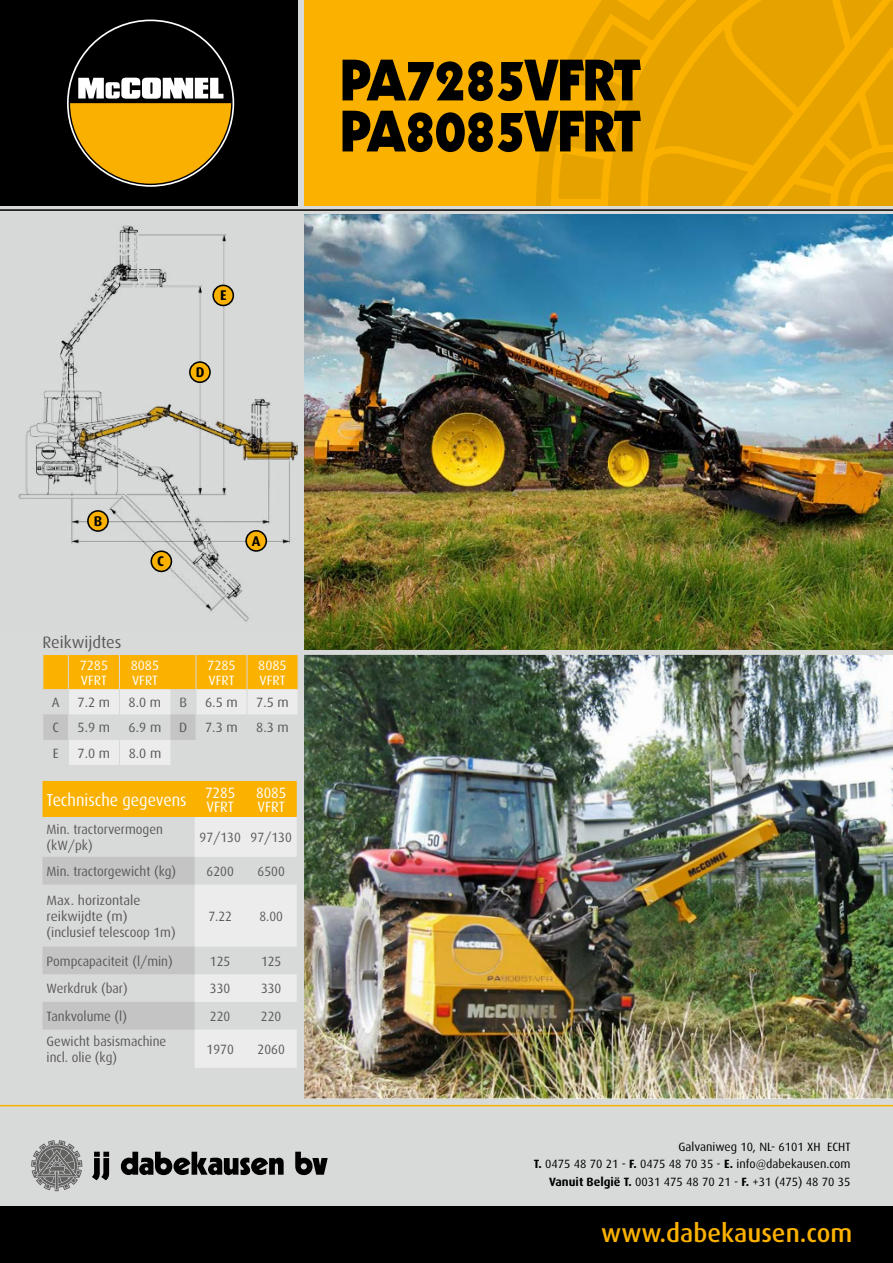
<style>
.page{position:relative;width:893px;height:1263px;background:#d8d9d9}
.page>*{position:absolute;margin:0;border:0;box-sizing:border-box;transform-origin:0 0}
.t1{font:57px/51px "Geometric 231 BT Heavy C";letter-spacing:-.04em;color:#000}
.t2{font:500 25.5px "Dax";color:#fab100}
.t3{font:17.25px "Dax";color:#fff;scale:.92 1}
.t4{font:16.5px "Dax";color:#5a5a59}
.t5{font:15px/14.2px "Dax";color:#fff;scale:.95 1}
.t6{font:700 14.1px "Dax";color:#000}
.t7{font:13.5px/16.2px "Dax";color:#5a5a59;scale:.95 1}
.t8{font:13.5px/16.2px "Dax";color:#5a5a59}
.t9{font:13.5px/15px "Dax";color:#fff}
.t10{font:12px/17.2px "Dax";color:#000;text-align:right}
.s1{font-weight:700}
</style>
<div class="page">
<img style="left:304px;top:214px;width:589px;height:435px">
<div style="left:304px;top:0;width:589px;height:206px;background:#fab100"></div>
<svg style="left:536px;top:128px;width:22px;height:78px;fill:#e6a300"></svg>
<svg style="left:558px;top:0;width:55px;height:206px"></svg>
<svg style="left:613px;top:0;width:280px;height:206px;fill:#e6a300"></svg>
<svg style="left:43px;top:654px;width:255px;height:111px"></svg>
<img style="left:18px;top:214px;width:321px;height:416px">
<div style="left:213px;top:285px;width:20px;height:20px;background:#fab100;border-radius:50%"></div>
<div style="left:212px;top:285px;width:22px;height:21px;border:2px solid #000;border-radius:50%"></div>
<div style="left:190px;top:362px;width:20px;height:20px;background:#fab100;border-radius:50%"></div>
<div style="left:189px;top:361px;width:22px;height:22px;border:2px solid #000;border-radius:50%"></div>
<div style="left:88px;top:511px;width:20px;height:20px;background:#fab100;border-radius:50%"></div>
<div style="left:87px;top:510px;width:22px;height:22px;border:2px solid #000;border-radius:50%"></div>
<div style="left:246px;top:531px;width:20px;height:20px;background:#fab100;border-radius:50%"></div>
<div style="left:245px;top:530px;width:22px;height:22px;border:2px solid #000;border-radius:50%"></div>
<div style="left:151px;top:551px;width:20px;height:20px;background:#fab100;border-radius:50%"></div>
<div style="left:150px;top:550px;width:22px;height:22px;border:2px solid #000;border-radius:50%"></div>
<hr style="left:0;top:209px;width:893px;height:2px;background:#000">
<img style="left:304px;top:655px;width:589px;height:443px">
<svg style="left:43px;top:781px;width:254px;height:287px"></svg>
<div style="left:0;top:0;width:298px;height:206px;background:#000"></div>
<hr style="left:0;top:1105px;width:893px;height:1px;background:#fab100">
<svg style="left:67px;top:20px;width:167px;height:167px"></svg>
<div style="left:0;top:1207px;width:893px;height:56px;background:#000"></div>
<svg style="left:92px;top:1152px;width:236px;height:28px"></svg>
<svg style="left:31px;top:1140px;width:51px;height:51px"></svg>
<p class="t6" style="left:220px;top:287px;width:8px">E</p>
<p class="t6" style="left:196px;top:364px;width:10px">D</p>
<h1 class="t1" style="left:339px;top:54px;width:303px">PA7285VFRT<br>PA8085VFRT</h1>
<p class="t6" style="left:94px;top:513px;width:10px">B</p>
<p class="t6" style="left:157px;top:553px;width:8px">C</p>
<p class="t6" style="left:252px;top:533px;width:10px">A</p>
<p class="t4" style="left:43px;top:633px;width:80px">Reikwijdtes</p>
<p class="t9" style="left:80px;top:658px;width:30px">7285<br>VFRT</p>
<p class="t9" style="left:131px;top:658px;width:30px">8085<br>VFRT</p>
<p class="t9" style="left:207px;top:658px;width:30px">7285<br>VFRT</p>
<p class="t9" style="left:258px;top:658px;width:30px">8085<br>VFRT</p>
<p class="t8" style="left:52px;top:694px;width:9px">A</p>
<p class="t8" style="left:78px;top:694px;width:34px">7.2 m</p>
<p class="t8" style="left:129px;top:694px;width:34px">8.0 m</p>
<p class="t8" style="left:179px;top:694px;width:9px">B</p>
<p class="t8" style="left:205px;top:694px;width:34px">6.5 m</p>
<p class="t8" style="left:256px;top:694px;width:34px">7.5 m</p>
<p class="t8" style="left:52px;top:720px;width:8px">C</p>
<p class="t8" style="left:78px;top:720px;width:34px">5.9 m</p>
<p class="t8" style="left:129px;top:720px;width:34px">6.9 m</p>
<p class="t8" style="left:179px;top:720px;width:10px">D</p>
<p class="t8" style="left:205px;top:720px;width:34px">7.3 m</p>
<p class="t8" style="left:256px;top:720px;width:34px">8.3 m</p>
<p class="t8" style="left:53px;top:745px;width:7px">E</p>
<p class="t8" style="left:78px;top:745px;width:34px">7.0 m</p>
<p class="t8" style="left:129px;top:745px;width:34px">8.0 m</p>
<p class="t3" style="left:47px;top:790px;width:154px">Technische gegevens</p>
<p class="t5" style="left:205px;top:785px;width:33px">7285<br>VFRT</p>
<p class="t5" style="left:256px;top:785px;width:33px">8085<br>VFRT</p>
<p class="t7" style="left:47px;top:821px;width:124px">Min. tractorvermogen (kW/pk)</p>
<p class="t7" style="left:200px;top:829px;width:99px">97/130 97/130</p>
<p class="t7" style="left:47px;top:863px;width:138px">Min. tractorgewicht (kg)</p>
<p class="t7" style="left:207px;top:863px;width:30px">6200</p>
<p class="t7" style="left:258px;top:863px;width:30px">6500</p>
<p class="t8" style="left:47px;top:892px;width:131px">Max. horizontale reikwijdte (m) (inclusief telescoop 1m)</p>
<p class="t7" style="left:208px;top:908px;width:26px">7.22</p>
<p class="t7" style="left:259px;top:908px;width:26px">8.00</p>
<p class="t7" style="left:47px;top:953px;width:134px">Pompcapaciteit (l/min)</p>
<p class="t7" style="left:210px;top:953px;width:23px">125</p>
<p class="t7" style="left:261px;top:953px;width:23px">125</p>
<p class="t7" style="left:47px;top:981px;width:87px">Werkdruk (bar)</p>
<p class="t7" style="left:210px;top:981px;width:23px">330</p>
<p class="t7" style="left:261px;top:981px;width:23px">330</p>
<p class="t7" style="left:47px;top:1008px;width:86px">Tankvolume (l)</p>
<p class="t7" style="left:210px;top:1008px;width:23px">220</p>
<p class="t7" style="left:261px;top:1008px;width:23px">220</p>
<p class="t7" style="left:47px;top:1033px;width:128px">Gewicht basismachine incl. olie (kg)</p>
<p class="t7" style="left:207px;top:1041px;width:30px">1970</p>
<p class="t7" style="left:258px;top:1041px;width:30px">2060</p>
<p class="t10" style="left:534px;top:1138px;width:318px">Galvaniweg 10, NL- 6101 XH ECHT<br><span class="s1">T.</span> 0475 48 70 21 - <span class="s1">F.</span> 0475 48 70 35 - <span class="s1">E.</span> info@dabekausen.com<br><span class="s1">Vanuit België T.</span> 0031 475 48 70 21 - <span class="s1">F.</span> +31 (475) 48 70 35</p>
<h2 class="t2" style="left:601px;top:1219px;width:252px">www.dabekausen.com</h2>
</div>
